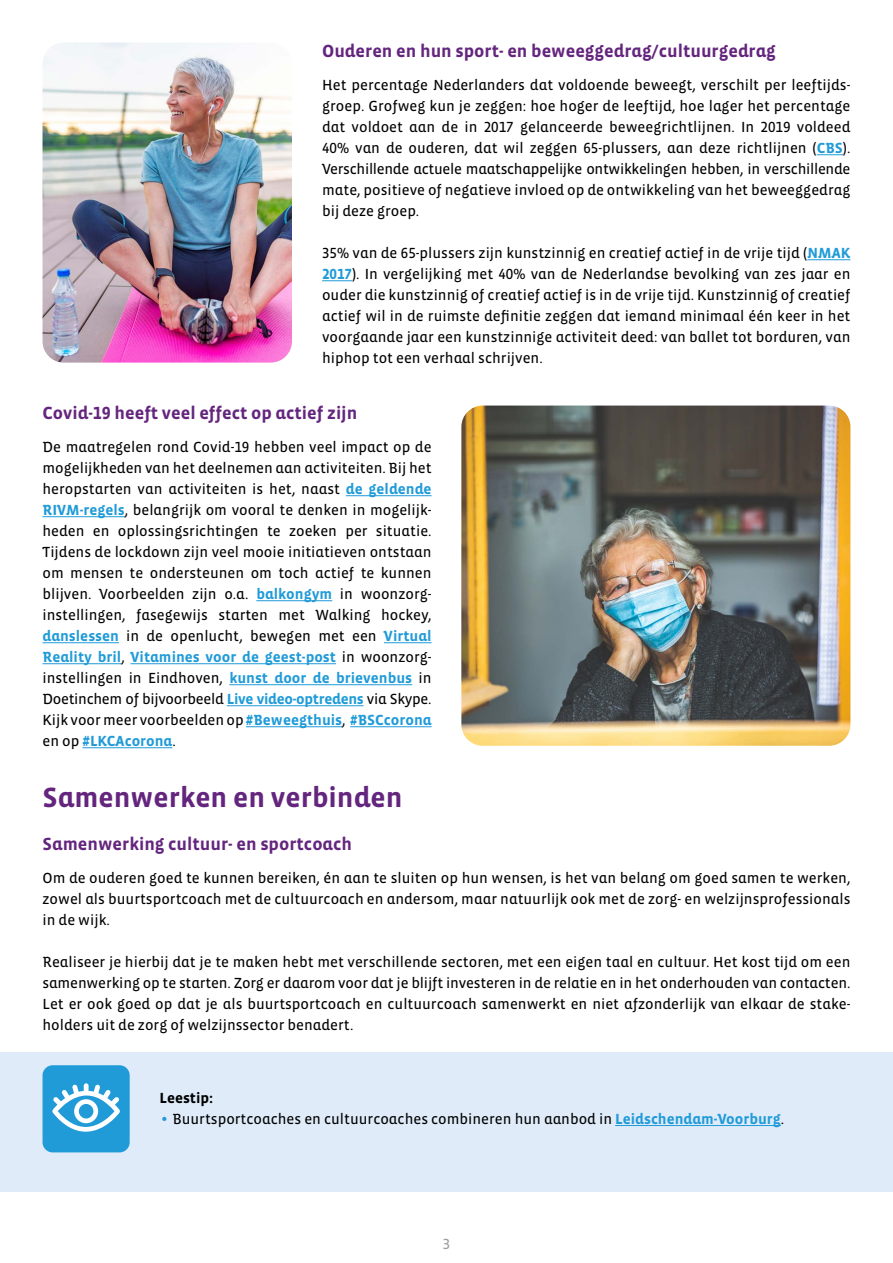
<style>
.page{position:relative;width:893px;height:1263px;background:#fff}
.page>*{position:absolute;margin:0;border:0;box-sizing:border-box;transform-origin:0 0}
.t1{font:700 28.5px "Vista Sans Alt";color:#64257e}
.t2{font:700 18px "Vista Sans Alt";color:#64257e}
.t3{font:15px/21px "Vista Sans Alt Reg";color:#000;text-align:justify}
.t4{font:700 15px "Vista Sans Alt";color:#209bd8}
.t5{font:700 15px "Vista Sans Alt";color:#000}
.t6{font:15px "Vista Sans Alt Reg";color:#9d9d9c}
.s1{font-family:"Vista Sans Alt";font-weight:700;color:#209bd8}
.s2{font-family:"Vista Sans Alt Reg";font-weight:400;color:#000}
.s3{font-family:"Quay Sans EF";color:#209bd8}
</style>
<div class="page">
<svg style="left:817px;top:154px;width:26px;height:1px"></svg>
<hr style="left:807px;top:259px;width:43px;height:1px;background:#209bd8">
<hr style="left:322px;top:280px;width:30px;height:1px;background:#209bd8">
<div style="left:0;top:1052px;width:893px;height:140px;background:#dfebf9"></div>
<hr style="left:346px;top:495px;width:86px;height:1px;background:#209bd8">
<hr style="left:43px;top:516px;width:82px;height:1px;background:#209bd8">
<hr style="left:256px;top:600px;width:76px;height:1px;background:#209bd8">
<hr style="left:43px;top:642px;width:76px;height:1px;background:#209bd8">
<hr style="left:384px;top:642px;width:48px;height:1px;background:#209bd8">
<hr style="left:43px;top:663px;width:78px;height:1px;background:#209bd8">
<hr style="left:131px;top:663px;width:205px;height:1px;background:#209bd8">
<hr style="left:229px;top:684px;width:183px;height:1px;background:#209bd8">
<hr style="left:227px;top:705px;width:137px;height:1px;background:#209bd8">
<hr style="left:246px;top:726px;width:96px;height:1px;background:#209bd8">
<hr style="left:350px;top:726px;width:82px;height:1px;background:#209bd8">
<hr style="left:82px;top:747px;width:90px;height:1px;background:#209bd8">
<img style="left:461px;top:406px;width:389px;height:340px">
<div style="left:43px;top:1065px;width:87px;height:87px;background:#209bd8;border-radius:10px"></div>
<svg style="left:52px;top:1083px;width:68px;height:49px"></svg>
<hr style="left:615px;top:1125px;width:166px;height:1px;background:#209bd8">
<img style="left:43px;top:43px;width:249px;height:320px">
<p class="t2" style="left:322px;top:42px;width:455px">Ouderen en hun sport- en beweeggedrag/cultuurgedrag</p>
<p class="t3" style="left:322px;top:75px;width:530px">Het percentage Nederlanders dat voldoende beweegt, verschilt per leeftijds&shy;groep. Grofweg kun je zeggen: hoe hoger de leeftijd, hoe lager het percentage dat voldoet aan de in 2017 gelanceerde beweegrichtlijnen. In 2019 voldeed 40% van de ouderen, dat wil zeggen 65-plussers, aan deze richtlijnen (<span class="s1">CBS</span>).<br>Verschillende actuele maatschappelijke ontwikkelingen hebben, in verschillende mate, positieve of negatieve invloed op de ontwikkeling van het beweeggedrag bij deze groep.</p>
<p class="t3" style="left:322px;top:243px;width:530px">35% van de 65-plussers zijn kunstzinnig en creatief actief in de vrije tijd (<span class="s1">NMAK 2017</span>). In vergelijking met 40% van de Nederlandse bevolking van zes jaar en ouder die kunstzinnig of creatief actief is in de vrije tijd. Kunstzinnig of creatief actief wil in de ruimste definitie zeggen dat iemand minimaal één keer in het voorgaande jaar een kunstzinnige activiteit deed: van ballet tot borduren, van hiphop tot een verhaal schrijven.</p>
<p class="t2" style="left:43px;top:403px;width:316px">Covid-19 heeft veel effect op actief zijn</p>
<p class="t3" style="left:43px;top:436px;width:391px">De maatregelen rond Covid-19 hebben veel impact op de mogelijkheden van het deelnemen aan activiteiten. Bij het heropstarten van activiteiten is het, naast <span class="s1">de geldende RIVM-regels</span>, belangrijk om vooral te denken in mogelijk&shy;heden en oplossingsrichtingen te zoeken per situatie.<br>Tijdens de lockdown zijn veel mooie initiatieven ontstaan om mensen te ondersteunen om toch actief te kunnen blijven. Voorbeelden zijn o.a. <span class="s1">balkongym</span> in woonzorg&shy;instellingen, fasegewijs starten met Walking hockey, <span class="s1">danslessen</span> in de openlucht, bewegen met een <span class="s1">Virtual</span></p>
<p class="t4" style="left:43px;top:649px;width:391px">Reality bril<span class="s2">,</span> Vitamines voor de geest-post <span class="s2">in woonzorg-</span></p>
<p class="t3" style="left:43px;top:667px;width:391px">instellingen in Eindhoven, <span class="s1">kunst door de brievenbus</span> in Doetinchem of bijvoorbeeld <span class="s1">Live video-optredens</span> via Skype.<br>Kijk voor meer voorbeelden op <span class="s1">#Beweegthuis</span>, <span class="s1">#BSCcorona</span></p>
<p class="t4" style="left:43px;top:733px;width:135px"><span class="s2">en op</span> #LKCAcorona<span class="s2">.</span></p>
<h1 class="t1" style="left:43px;top:783px;width:362px">Samenwerken en verbinden</h1>
<p class="t2" style="left:43px;top:835px;width:311px">Samenwerking cultuur- en sportcoach</p>
<p class="t3" style="left:43px;top:868px;width:809px">Om de ouderen goed te kunnen bereiken, én aan te sluiten op hun wensen, is het van belang om goed samen te werken, zowel als buurtsportcoach met de cultuurcoach en andersom, maar natuurlijk ook met de zorg- en welzijnsprofessionals in de wijk.</p>
<p class="t3" style="left:43px;top:952px;width:809px">Realiseer je hierbij dat je te maken hebt met verschillende sectoren, met een eigen taal en cultuur. Het kost tijd om een samenwerking op te starten. Zorg er daarom voor dat je blijft investeren in de relatie en in het onderhouden van contacten.<br>Let er ook goed op dat je als buurtsportcoach en cultuurcoach samenwerkt en niet afzonderlijk van elkaar de stake&shy;holders uit de zorg of welzijnssector benadert.</p>
<p class="t5" style="left:159px;top:1090px;width:55px">Leestip:</p>
<p class="t3" style="left:159px;top:1108px;width:626px"><span class="s3">•</span> Buurtsportcoaches en cultuurcoaches combineren hun aanbod in <span class="s1">Leidschendam-Voorburg</span>.</p>
<p class="t6" style="left:443px;top:1236px;width:9px">3</p>
</div>
